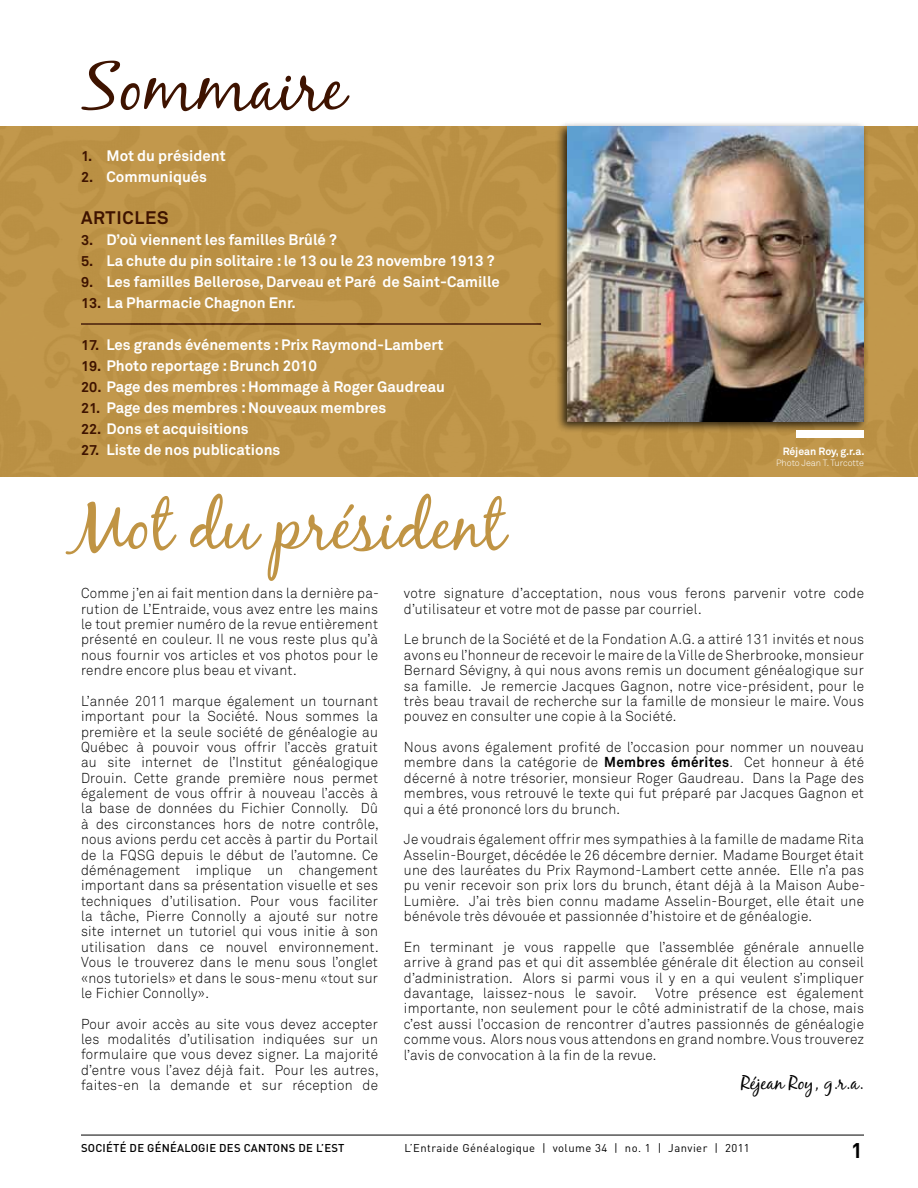
<style>
.page{position:relative;width:918px;height:1188px;background:#fff}
.page>*{position:absolute;margin:0;border:0;box-sizing:border-box;transform-origin:0 0}
.t1{font:67.5px "Black Jack";color:#c09444}
.t2{font:67.5px "Black Jack";color:#3e1300}
.t3{font:700 21px "DIN";color:#000}
.t4{font:19.5px "Black Jack";color:#000}
.t5{font:700 18px "Akkurat";letter-spacing:.04em;color:#3e1300}
.t6{font:700 15px "Akkurat";color:#fff}
.t7{font:300 14.25px/15.5px "Akkurat";letter-spacing:.02em;color:#000;text-align:justify;scale:.95 1}
.t8{font:11.25px "DIN";letter-spacing:.04em;color:#000}
.t9{font:500 11.25px "DIN";letter-spacing:.02em;color:#000}
.t10{font:700 10.5px "Akkurat";color:#fff}
.t11{font:300 9px "Akkurat";color:#fff}
.s1{font-size:14.25px;color:#3e1300}
.s2{font-weight:700}
</style>
<div class="page">
<hr style="left:81px;top:1135px;width:783px;height:1px;background:#000">
<div style="left:0;top:126px;width:918px;height:350px;background:#c0964a"></div>
<div style="left:555px;top:121px;width:314px;height:312px;background:#000;opacity:.75"></div>
<img style="left:567px;top:126px;width:297px;height:295px">
<div style="left:796px;top:430px;width:68px;height:8px;background:#fff"></div>
<h1 class="t2" style="left:81px;top:46px;width:265px">Sommaire</h1>
<p class="t6" style="left:81px;top:146px;width:146px"><span class="s1">1.</span> Mot du président</p>
<p class="t6" style="left:81px;top:167px;width:128px"><span class="s1">2.</span> Communiqués</p>
<p class="t5" style="left:81px;top:206px;width:89px">ARTICLES</p>
<p class="t6" style="left:81px;top:230px;width:257px"><span class="s1">3.</span> D’où viennent les familles Brûlé ?</p>
<p class="t6" style="left:81px;top:251px;width:415px"><span class="s1">5.</span> La chute du pin solitaire : le 13 ou le 23 novembre 1913 ?</p>
<p class="t6" style="left:81px;top:272px;width:420px"><span class="s1">9.</span> Les familles Bellerose, Darveau et Paré de Saint-Camille</p>
<p class="t6" style="left:81px;top:293px;width:216px"><span class="s1">13.</span> La Pharmacie Chagnon Enr.</p>
<p class="t6" style="left:81px;top:335px;width:364px"><span class="s1">17.</span> Les grands événements : Prix Raymond-Lambert</p>
<p class="t6" style="left:81px;top:356px;width:238px"><span class="s1">19.</span> Photo reportage : Brunch 2010</p>
<p class="t6" style="left:81px;top:377px;width:366px"><span class="s1">20.</span> Page des membres : Hommage à Roger Gaudreau</p>
<p class="t6" style="left:81px;top:398px;width:307px"><span class="s1">21.</span> Page des membres : Nouveaux membres</p>
<p class="t6" style="left:81px;top:419px;width:169px"><span class="s1">22.</span> Dons et acquisitions</p>
<p class="t6" style="left:81px;top:440px;width:201px"><span class="s1">27.</span> Liste de nos publications</p>
<p class="t10" style="left:783px;top:444px;width:83px">Réjean Roy, g.r.a.</p>
<p class="t11" style="left:776px;top:458px;width:89px">Photo Jean T. Turcotte</p>
<h1 class="t1" style="left:70px;top:485px;width:436px">Mot du président</h1>
<p class="t7" style="left:81px;top:586px;width:315px">Comme j’en ai fait mention dans la dernière pa&shy;rution de L’Entraide, vous avez entre les mains le tout premier numéro de la revue entièrement présenté en couleur. Il ne vous reste plus qu’à nous fournir vos articles et vos photos pour le rendre encore plus beau et vivant.</p>
<p class="t7" style="left:81px;top:693px;width:315px">L’année 2011 marque également un tournant important pour la Société. Nous sommes la première et la seule société de généalogie au Québec à pouvoir vous offrir l’accès gratuit au site internet de l’Institut généalogique Drouin. Cette grande première nous permet également de vous offrir à nouveau l’accès à la base de données du Fichier Connolly. Dû à des circonstances hors de notre contrôle, nous avions perdu cet accès à partir du Portail de la FQSG depuis le début de l’automne. Ce déménagement implique un changement important dans sa présentation visuelle et ses techniques d’utilisation. Pour vous faciliter la tâche, Pierre Connolly a ajouté sur notre site internet un tutoriel qui vous initie à son utilisation dans ce nouvel environnement.<br>Vous le trouverez dans le menu sous l’onglet «nos tutoriels» et dans le sous-menu «tout sur le Fichier Connolly».</p>
<p class="t7" style="left:81px;top:1016px;width:315px">Pour avoir accès au site vous devez accepter les modalités d’utilisation indiquées sur un formulaire que vous devez signer. La majorité d’entre vous l’avez déjà fait. Pour les autres, faites-en la demande et sur réception de</p>
<p class="t7" style="left:404px;top:586px;width:486px">votre signature d’acceptation, nous vous ferons parvenir votre code d’utilisateur et votre mot de passe par courriel.</p>
<p class="t7" style="left:404px;top:632px;width:486px">Le brunch de la Société et de la Fondation A.G. a attiré 131 invités et nous avons eu l’honneur de recevoir le maire de la Ville de Sherbrooke, monsieur Bernard Sévigny, à qui nous avons remis un document généalogique sur sa famille. Je remercie Jacques Gagnon, notre vice-président, pour le très beau travail de recherche sur la famille de monsieur le maire. Vous pouvez en consulter une copie à la Société.</p>
<p class="t7" style="left:404px;top:740px;width:486px">Nous avons également profité de l’occasion pour nommer un nouveau membre dans la catégorie de <span class="s2">Membres émérites</span>. Cet honneur à été décerné à notre trésorier, monsieur Roger Gaudreau. Dans la Page des membres, vous retrouvé le texte qui fut préparé par Jacques Gagnon et qui a été prononcé lors du brunch.</p>
<p class="t7" style="left:404px;top:832px;width:487px">Je voudrais également offrir mes sympathies à la famille de madame Rita Asselin-Bourget, décédée le 26 décembre dernier. Madame Bourget était une des lauréates du Prix Raymond-Lambert cette année. Elle n’a pas pu venir recevoir son prix lors du brunch, étant déjà à la Maison Aube-Lumière. J’ai très bien connu madame Asselin-Bourget, elle était une bénévole très dévouée et passionnée d’histoire et de généalogie.</p>
<p class="t7" style="left:404px;top:939px;width:486px">En terminant je vous rappelle que l’assemblée générale annuelle arrive à grand pas et qui dit assemblée générale dit élection au conseil d’administration. Alors si parmi vous il y en a qui veulent s’impliquer davantage, laissez-nous le savoir.</p>
<p class="t7" style="left:404px;top:986px;width:486px;text-indent:251px">Votre présence est également importante, non seulement pour le côté administratif de la chose, mais c’est aussi l’occasion de rencontrer d’autres passionnés de généalogie comme vous. Alors nous vous attendons en grand nombre. Vous trouverez l’avis de convocation à la fin de la revue.</p>
<h3 class="t4" style="left:741px;top:1071px;width:124px">Réjean Roy, g.r.a.</h3>
<p class="t9" style="left:81px;top:1140px;width:265px">SOCIÉTÉ DE GÉNÉALOGIE DES CANTONS DE L’EST</p>
<p class="t8" style="left:405px;top:1141px;width:347px">L’Entraide Généalogique | volume 34 | no. 1 | Janvier | 2011</p>
<h2 class="t3" style="left:851px;top:1136px;width:13px">1</h2>
</div>
